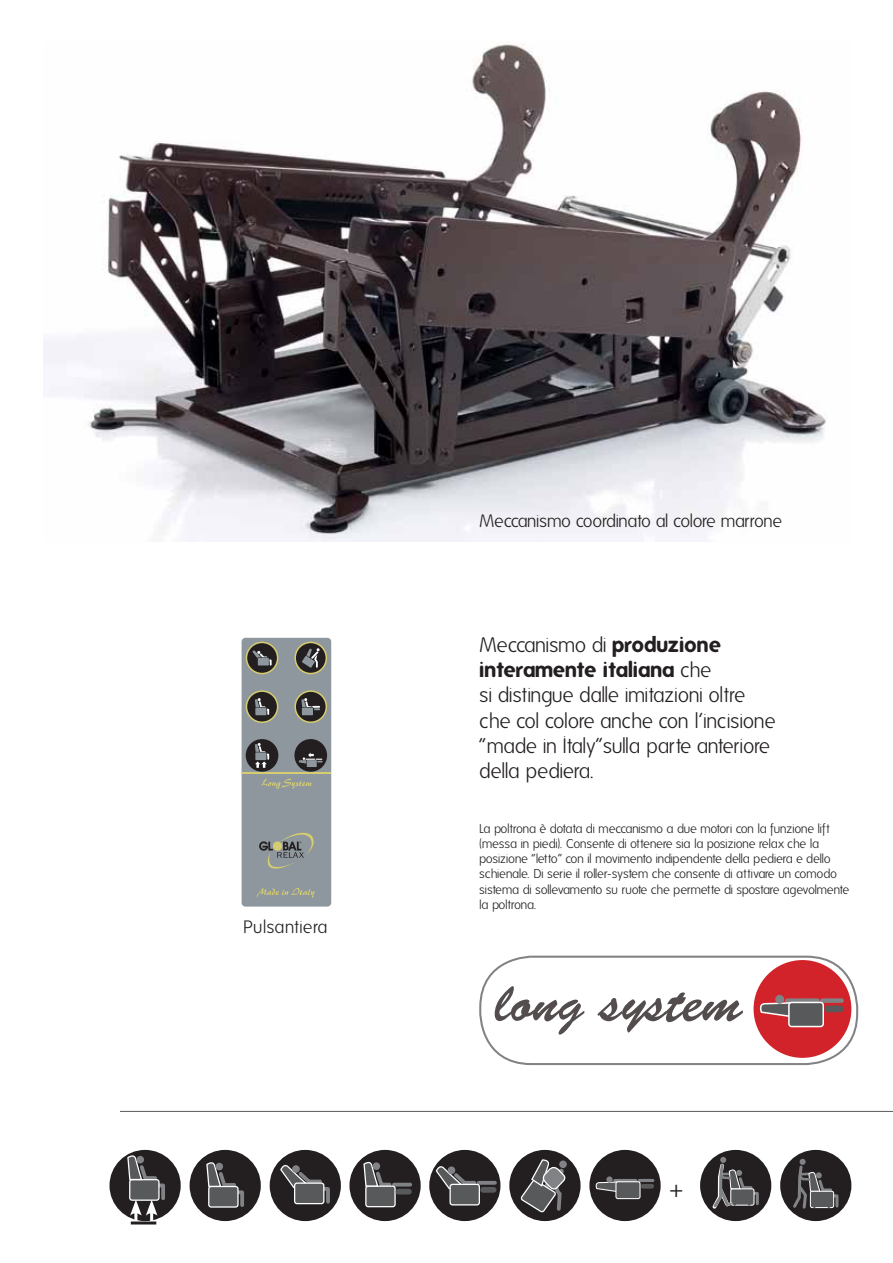
<style>
.page{position:relative;width:893px;height:1263px;background:#fff}
.page>*{position:absolute;margin:0;border:0;box-sizing:border-box;transform-origin:0 0}
.t1{font:55.5px "Brush Script Std";color:#544d4e}
.t2{font:22.95px "Helvetica Neue LT Std";color:#231f20}
.t3{font:300 21px/25.2px "Folks";letter-spacing:-.035em;color:#231f20}
.t4{font:300 18px "Folks";letter-spacing:-.035em;color:#231f20}
.t5{font:300 18px "Folks";color:#231f20}
.t6{font:300 12.75px/15.3px "Folks";letter-spacing:-.035em;color:#231f20}
.s1{font-weight:700}
</style>
<div class="page">
<img style="left:43px;top:43px;width:783px;height:498px">
<div style="left:479px;top:956px;width:379px;height:109px;border:2px solid #808285;border-radius:51px"></div>
<div style="left:753px;top:960px;width:98px;height:98px;background:#d2232a;border-radius:50%"></div>
<svg style="left:787px;top:998px;width:30px;height:4px"></svg>
<div style="left:822px;top:998px;width:19px;height:5px;background:#808285"></div>
<svg style="left:759px;top:1001px;width:35px;height:16px"></svg>
<div style="left:789px;top:1002px;width:34px;height:24px;background:#58595b;border-radius:3px"></div>
<div style="left:788px;top:1002px;width:36px;height:25px;border:2px solid #fff;border-radius:3px"></div>
<div style="left:775px;top:995px;width:9px;height:9px;background:#808285;border-radius:50%"></div>
<div style="left:827px;top:1005px;width:13px;height:7px;background:#58595b"></div>
<hr style="left:120px;top:1111px;width:773px;height:1px;background:#58595b">
<div style="left:429px;top:1150px;width:71px;height:71px;background:#231f20;border-radius:50%"></div>
<svg style="left:478px;top:1181px;width:17px;height:4px"></svg>
<svg style="left:434px;top:1165px;width:44px;height:24px"></svg>
<div style="left:450px;top:1184px;width:29px;height:21px;background:#58595b;border-radius:2px"></div>
<div style="left:449px;top:1184px;width:31px;height:21px;border:1px solid #fff;border-radius:2px"></div>
<div style="left:447px;top:1166px;width:8px;height:8px;background:#808285;border-radius:50%"></div>
<div style="left:483px;top:1187px;width:10px;height:6px;background:#58595b"></div>
<div style="left:349px;top:1150px;width:71px;height:71px;background:#231f20;border-radius:50%"></div>
<hr style="left:394px;top:1183px;width:16px;height:3px;background:#808285">
<div style="left:366px;top:1186px;width:29px;height:21px;background:#58595b;border-radius:2px"></div>
<div style="left:365px;top:1185px;width:31px;height:22px;border:1px solid #fff;border-radius:2px"></div>
<svg style="left:363px;top:1162px;width:30px;height:26px"></svg>
<div style="left:372px;top:1162px;width:8px;height:8px;background:#808285;border-radius:50%"></div>
<div style="left:398px;top:1189px;width:11px;height:5px;background:#58595b"></div>
<div style="left:270px;top:1150px;width:71px;height:71px;background:#231f20;border-radius:50%"></div>
<svg style="left:280px;top:1164px;width:50px;height:41px"></svg>
<div style="left:294px;top:1183px;width:30px;height:20px;background:#58595b;border-radius:2px"></div>
<div style="left:294px;top:1182px;width:30px;height:22px;border:1px solid #fff;border-radius:2px"></div>
<div style="left:292px;top:1165px;width:8px;height:8px;background:#808285;border-radius:50%"></div>
<div style="left:190px;top:1150px;width:71px;height:71px;background:#231f20;border-radius:50%"></div>
<svg style="left:206px;top:1162px;width:38px;height:46px"></svg>
<div style="left:215px;top:1163px;width:8px;height:7px;background:#808285;border-radius:50%"></div>
<div style="left:509px;top:1150px;width:71px;height:71px;background:#231f20;border-radius:50%"></div>
<svg style="left:520px;top:1158px;width:48px;height:55px"></svg>
<div style="left:700px;top:1150px;width:71px;height:71px;background:#231f20;border-radius:50%"></div>
<svg style="left:709px;top:1149px;width:51px;height:63px"></svg>
<div style="left:780px;top:1150px;width:71px;height:71px;background:#231f20;border-radius:50%"></div>
<svg style="left:790px;top:1150px;width:50px;height:59px"></svg>
<div style="left:109px;top:1150px;width:72px;height:71px;background:#231f20;border-radius:50%"></div>
<svg style="left:127px;top:1155px;width:40px;height:67px"></svg>
<div style="left:589px;top:1150px;width:71px;height:71px;background:#231f20;border-radius:50%"></div>
<hr style="left:615px;top:1179px;width:21px;height:3px;background:#808285">
<hr style="left:639px;top:1179px;width:14px;height:3px;background:#808285">
<svg style="left:595px;top:1181px;width:21px;height:11px"></svg>
<div style="left:616px;top:1182px;width:24px;height:16px;background:#58595b;border-radius:2px"></div>
<div style="left:615px;top:1181px;width:25px;height:18px;border:1px solid #fff;border-radius:2px"></div>
<div style="left:606px;top:1176px;width:6px;height:7px;background:#808285;border-radius:50%"></div>
<svg style="left:643px;top:1184px;width:9px;height:4px"></svg>
<hr style="left:131px;top:1221px;width:25px;height:3px;background:#231f20">
<div style="left:241px;top:638px;width:90px;height:268px;background:#8e979d;border-radius:4px"></div>
<svg style="left:294px;top:642px;width:33px;height:32px"></svg>
<div style="left:296px;top:643px;width:29px;height:30px;background:#231f20;border-radius:50%"></div>
<svg style="left:302px;top:648px;width:18px;height:20px"></svg>
<svg style="left:246px;top:690px;width:32px;height:33px"></svg>
<div style="left:246px;top:739px;width:32px;height:33px;background:#231f20;border-radius:50%"></div>
<div style="left:247px;top:692px;width:30px;height:29px;background:#231f20;border-radius:50%"></div>
<svg style="left:255px;top:698px;width:14px;height:17px"></svg>
<svg style="left:246px;top:642px;width:32px;height:32px"></svg>
<div style="left:247px;top:643px;width:30px;height:30px;background:#231f20;border-radius:50%"></div>
<svg style="left:252px;top:650px;width:19px;height:15px"></svg>
<svg style="left:294px;top:690px;width:33px;height:33px"></svg>
<div style="left:294px;top:739px;width:33px;height:33px;background:#231f20;border-radius:50%"></div>
<div style="left:296px;top:692px;width:29px;height:29px;background:#231f20;border-radius:50%"></div>
<div style="left:302px;top:707px;width:11px;height:8px;background:#8e979d"></div>
<svg style="left:301px;top:698px;width:19px;height:12px"></svg>
<svg style="left:261px;top:779px;width:50px;height:10px"></svg>
<svg style="left:256px;top:888px;width:59px;height:10px"></svg>
<svg style="left:259px;top:832px;width:55px;height:37px"></svg>
<div style="left:307px;top:760px;width:10px;height:7px;background:#8e979d"></div>
<svg style="left:299px;top:753px;width:23px;height:10px"></svg>
<svg style="left:255px;top:743px;width:14px;height:25px"></svg>
<hr style="left:241px;top:772px;width:90px;height:2px;background:#d6cc70">
<h3 class="t5" style="left:243px;top:919px;width:86px">Pulsantiera</h3>
<h3 class="t4" style="left:479px;top:513px;width:304px">Meccanismo coordinato al colore marrone</h3>
<h3 class="t3" style="left:479px;top:634px;width:298px">Meccanismo di <span class="s1">produzione interamente italiana</span> che<br>si distingue dalle imitazioni oltre che col colore anche con l’incisione “made in Italy”sulla parte anteriore della pediera.</h3>
<p class="t6" style="left:479px;top:821px;width:371px">La poltrona è dotata di meccanismo a due motori con la funzione lift (messa in piedi). Consente di ottenere sia la posizione relax che la posizione “letto” con il movimento indipendente della pediera e dello schienale. Di serie il roller-system che consente di attivare un comodo sistema di sollevamento su ruote che permette di spostare agevolmente la poltrona.</p>
<h1 class="t1" style="left:495px;top:969px;width:249px">long system</h1>
<h2 class="t2" style="left:669px;top:1175px;width:15px">+</h2>
</div>
